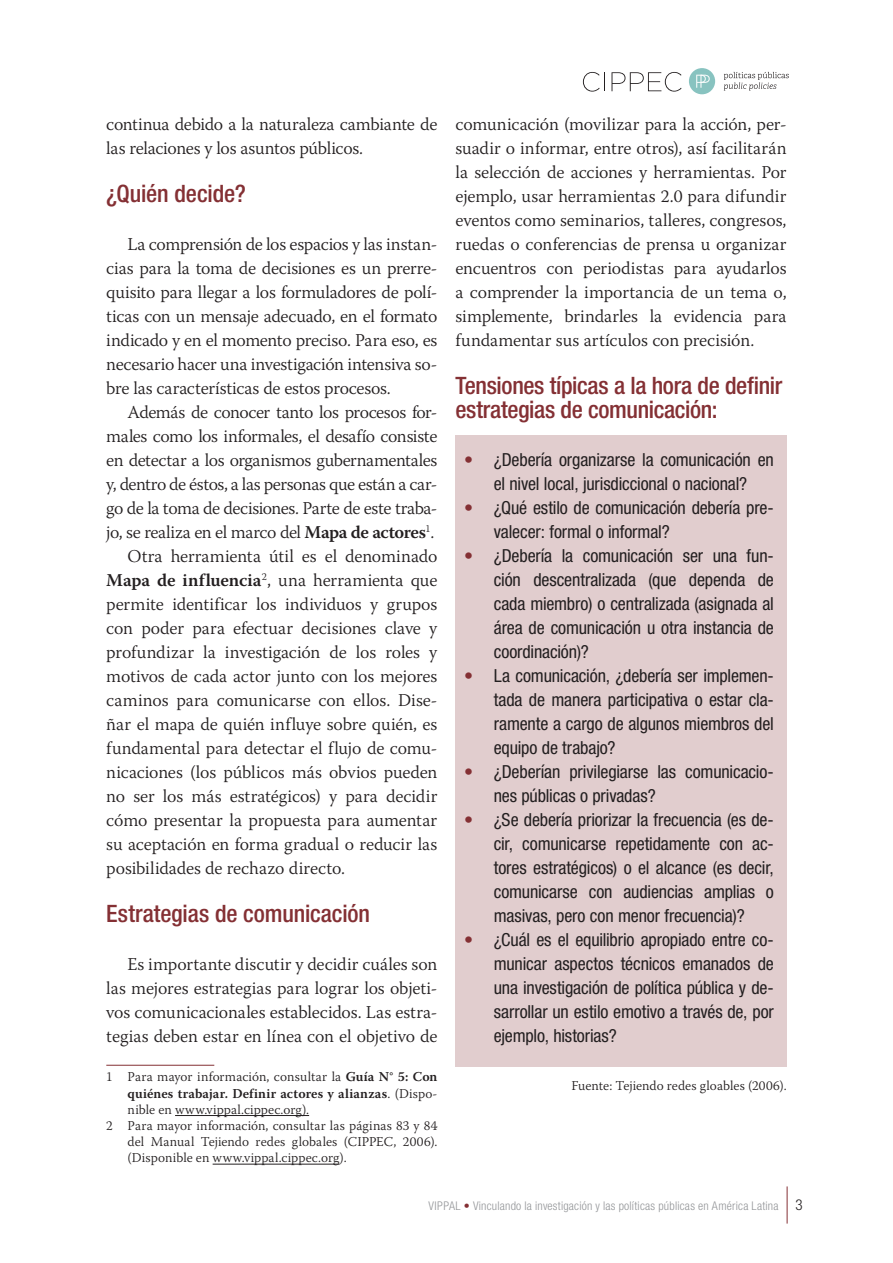
<style>
.page{position:relative;width:893px;height:1263px;background:#fff}
.page>*{position:absolute;margin:0;border:0;box-sizing:border-box;transform-origin:0 0}
.titulo_1{font:500 condensed 24px/24px "Helvetica Neue LT Std";letter-spacing:-.01em;color:#843034}
.texto{font:300 18px/24px "Warnock Pro";letter-spacing:-.01em;color:#231f20;text-align:justify}
.texto_viñeteado_afue{font:condensed 18px/24px "Helvetica Neue LT Std";letter-spacing:-.01em;color:#231f20;text-align:justify}
.nota_al_pie{font:300 18px/24px "Warnock Pro";letter-spacing:-.005em;color:#231f20;text-align:justify}
.nota_al_pie-2{font:300 13.5px/16.2px "Warnock Pro";letter-spacing:.005em;color:#231f20;text-align:justify}
.fuente{font:300 13.5px "Warnock Pro";color:#231f20}
.t1{font:300 condensed 12px "Helvetica Neue LT Std";letter-spacing:.02em;color:#939598}
.s1{font-weight:600}
.s2{color:#843034}
.s3{font-size:15px;color:#231f20}
</style>
<div class="page">
<hr style="left:787px;top:1186px;width:1px;height:37px;background:#843034">
<svg style="left:583px;top:72px;width:22px;height:20px"></svg>
<svg style="left:611px;top:72px;width:71px;height:20px"></svg>
<svg style="left:724px;top:72px;width:65px;height:19px"></svg>
<div style="left:689px;top:68px;width:26px;height:26px;background:#88c3c0;border-radius:50%"></div>
<svg style="left:696px;top:75px;width:14px;height:13px"></svg>
<div style="left:455px;top:435px;width:332px;height:631px;background:#e1cdce"></div>
<hr style="left:106px;top:1065px;width:108px;height:1px;background:#843034">
<hr style="left:175px;top:1115px;width:134px;height:1px;background:#231f20">
<hr style="left:213px;top:1164px;width:127px;height:1px;background:#231f20">
<p class="texto" style="left:106px;top:112px;width:333px">continua debido a la naturaleza cambiante de las relaciones y los asuntos públicos.</p>
<p class="titulo_1" style="left:106px;top:181px;width:141px">¿Quién decide?</p>
<p class="texto" style="left:106px;top:232px;width:333px;text-indent:21px">La comprensión de los espacios y las instan&shy;cias para la toma de decisiones es un prerre&shy;quisito para llegar a los formuladores de polí&shy;ticas con un mensaje adecuado, en el formato indicado y en el momento preciso. Para eso, es necesario hacer una investigación intensiva so&shy;bre las características de estos procesos.</p>
<p class="texto" style="left:106px;top:400px;width:333px;text-indent:21px">Además de conocer tanto los procesos for&shy;males como los informales, el desafío consiste en detectar a los organismos gubernamentales y, dentro de éstos, a las personas que están a car&shy;go de la toma de decisiones. Parte de este traba&shy;jo, se realiza en el marco del <span class="s1">Mapa de actores</span><sup>1</sup>.</p>
<p class="texto" style="left:106px;top:544px;width:333px;text-indent:21px">Otra herramienta útil es el denominado <span class="s1">Mapa de influencia</span><sup>2</sup>, una herramienta que permite identificar los individuos y grupos con poder para efectuar decisiones clave y profundizar la investigación de los roles y motivos de cada actor junto con los mejores caminos para comunicarse con ellos. Dise&shy;ñar el mapa de quién influye sobre quién, es fundamental para detectar el flujo de comu&shy;nicaciones (los públicos más obvios pueden no ser los más estratégicos) y para decidir cómo presentar la propuesta para aumentar su aceptación en forma gradual o reducir las posibilidades de rechazo directo.</p>
<p class="titulo_1" style="left:106px;top:901px;width:265px">Estrategias de comunicación</p>
<p class="texto" style="left:106px;top:952px;width:333px;text-indent:21px">Es importante discutir y decidir cuáles son las mejores estrategias para lograr los objeti&shy;vos comunicacionales establecidos. Las estra&shy;tegias deben estar en línea con el objetivo de</p>
<p class="nota_al_pie-2" style="left:128px;top:1069px;width:311px;text-indent:-21px">1 Para mayor información, consultar la <span class="s1">Guía N° 5: Con quiénes trabajar. Definir actores y alianzas</span>. (Dispo&shy;nible en www.vippal.cippec.org).</p>
<p class="nota_al_pie-2" style="left:128px;top:1117px;width:311px;text-indent:-21px">2 Para mayor información, consultar las páginas 83 y 84 del Manual Tejiendo redes globales (CIPPEC, 2006). (Disponible en www.vippal.cippec.org).</p>
<p class="nota_al_pie" style="left:455px;top:112px;width:333px">comunicación (movilizar para la acción, per&shy;suadir o informar, entre otros), así facilitarán la selección de acciones y herramientas. Por ejemplo, usar herramientas 2.0 para difundir eventos como seminarios, talleres, congresos, ruedas o conferencias de prensa u organizar encuentros con periodistas para ayudarlos a comprender la importancia de un tema o, simplemente, brindarles la evidencia para fundamentar sus artículos con precisión.</p>
<p class="titulo_1" style="left:455px;top:373px;width:328px">Tensiones típicas a la hora de definir estrategias de comunicación:</p>
<p class="texto_viñeteado_afue" style="left:464px;top:448px;width:311px;text-align:center"><span class="s2">•</span> ¿Debería organizarse la comunicación en el nivel local, jurisdiccional o nacional?</p>
<p class="texto_viñeteado_afue" style="left:494px;top:496px;width:282px;text-indent:-30px"><span class="s2">•</span> ¿Qué estilo de comunicación debería pre&shy;valecer: formal o informal?</p>
<p class="texto_viñeteado_afue" style="left:494px;top:544px;width:282px;text-indent:-30px"><span class="s2">•</span> ¿Debería la comunicación ser una fun&shy;ción descentralizada (que dependa de cada miembro) o centralizada (asignada al área de comunicación u otra instancia de coordinación)?</p>
<p class="texto_viñeteado_afue" style="left:494px;top:664px;width:282px;text-indent:-30px"><span class="s2">•</span> La comunicación, ¿debería ser implemen&shy;tada de manera participativa o estar cla&shy;ramente a cargo de algunos miembros del equipo de trabajo?</p>
<p class="texto_viñeteado_afue" style="left:494px;top:760px;width:282px;text-indent:-30px"><span class="s2">•</span> ¿Deberían privilegiarse las comunicacio&shy;nes públicas o privadas?</p>
<p class="texto_viñeteado_afue" style="left:494px;top:808px;width:282px;text-indent:-30px"><span class="s2">•</span> ¿Se debería priorizar la frecuencia (es de&shy;cir, comunicarse repetidamente con ac&shy;tores estratégicos) o el alcance (es decir, comunicarse con audiencias amplias o masivas, pero con menor frecuencia)?</p>
<p class="texto_viñeteado_afue" style="left:494px;top:928px;width:282px;text-indent:-30px"><span class="s2">•</span> ¿Cuál es el equilibrio apropiado entre co&shy;municar aspectos técnicos emanados de una investigación de política pública y de&shy;sarrollar un estilo emotivo a través de, por ejemplo, historias?</p>
<p class="fuente" style="left:571px;top:1078px;width:217px">Fuente: Tejiendo redes gloables (2006).</p>
<p class="t1" style="left:428px;top:1199px;width:376px">VIPPAL <span class="s2">•</span> Vinculando la investigación y las políticas públicas en América Latina <span class="s3">3</span></p>
</div>
